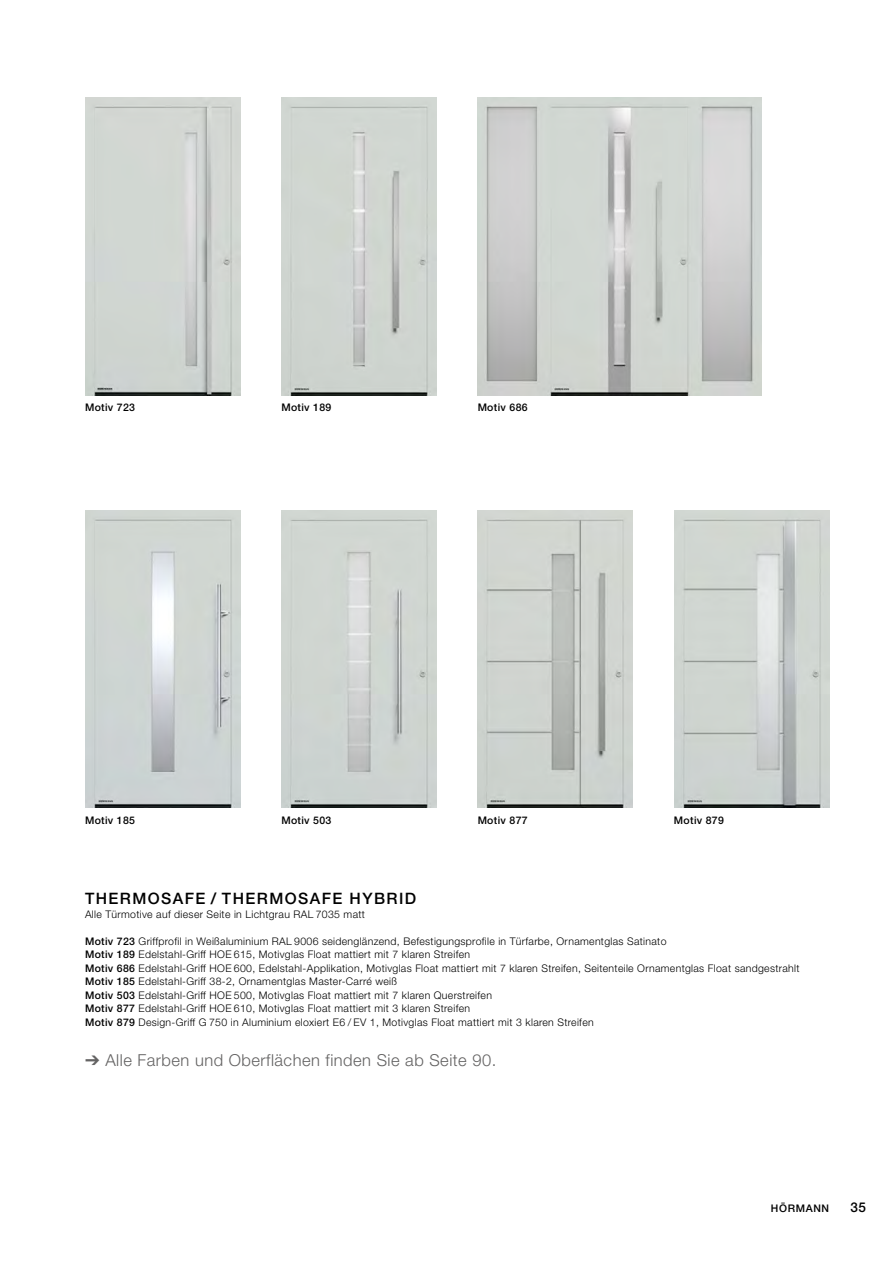
<style>
.page{position:relative;width:893px;height:1263px;background:#fff}
.page>*{position:absolute;margin:0;border:0;box-sizing:border-box;transform-origin:0 0}
.t1{font:300 16.5px "Hoermann Helvetica Neue";letter-spacing:.03em;color:#646363}
.t2{font:500 15.75px "Hoermann Helvetica Neue";letter-spacing:.09em;color:#000}
.t3{font:500 13.5px "Hoermann Helvetica Neue";color:#000}
.t4{font:300 10.5px/13.5px "Hoermann Helvetica Neue";letter-spacing:.03em;color:#000}
.t5{font:500 10.5px "Hoermann Helvetica Neue";letter-spacing:.03em;color:#000}
.t6{font:500 10.5px "Hoermann Helvetica Neue";letter-spacing:.06em;color:#000}
.s1{font-weight:500}
</style>
<div class="page">
<img style="left:85px;top:510px;width:155px;height:298px">
<img style="left:674px;top:510px;width:155px;height:298px">
<img style="left:85px;top:98px;width:155px;height:297px">
<img style="left:478px;top:98px;width:283px;height:297px">
<img style="left:281px;top:98px;width:156px;height:297px">
<img style="left:281px;top:510px;width:156px;height:298px">
<img style="left:478px;top:510px;width:155px;height:298px">
<p class="t5" style="left:85px;top:400px;width:51px">Motiv 723</p>
<p class="t5" style="left:281px;top:400px;width:51px">Motiv 189</p>
<p class="t5" style="left:478px;top:400px;width:51px">Motiv 686</p>
<p class="t5" style="left:85px;top:813px;width:51px">Motiv 185</p>
<p class="t5" style="left:281px;top:813px;width:51px">Motiv 503</p>
<p class="t5" style="left:478px;top:813px;width:51px">Motiv 877</p>
<p class="t5" style="left:674px;top:813px;width:51px">Motiv 879</p>
<h2 class="t2" style="left:85px;top:888px;width:333px">THERMOSAFE / THERMOSAFE HYBRID</h2>
<p class="t4" style="left:85px;top:906px;width:281px">Alle Türmotive auf dieser Seite in Lichtgrau RAL 7035 matt</p>
<p class="t4" style="left:85px;top:933px;width:716px"><span class="s1">Motiv 723</span> Griffprofil in Weißaluminium RAL 9006 seidenglänzend, Befestigungsprofile in Türfarbe, Ornamentglas Satinato<br><span class="s1">Motiv 189</span> Edelstahl-Griff HOE 615, Motivglas Float mattiert mit 7 klaren Streifen<br><span class="s1">Motiv 686</span> Edelstahl-Griff HOE 600, Edelstahl-Applikation, Motivglas Float mattiert mit 7 klaren Streifen, Seitenteile Ornamentglas Float sandgestrahlt <span class="s1">Motiv 185</span> Edelstahl-Griff 38-2, Ornamentglas Master-Carré weiß<br><span class="s1">Motiv 503</span> Edelstahl-Griff HOE 500, Motivglas Float mattiert mit 7 klaren Querstreifen<br><span class="s1">Motiv 877</span> Edelstahl-Griff HOE 610, Motivglas Float mattiert mit 3 klaren Streifen<br><span class="s1">Motiv 879</span> Design-Griff G 750 in Aluminium eloxiert E6 / EV 1, Motivglas Float mattiert mit 3 klaren Streifen</p>
<h1 class="t1" style="left:85px;top:1049px;width:413px">➔ Alle Farben und Oberflächen finden Sie ab Seite 90.</h1>
<p class="t6" style="left:771px;top:1201px;width:60px">HÖRMANN</p>
<p class="t3" style="left:850px;top:1198px;width:17px">35</p>
</div>
